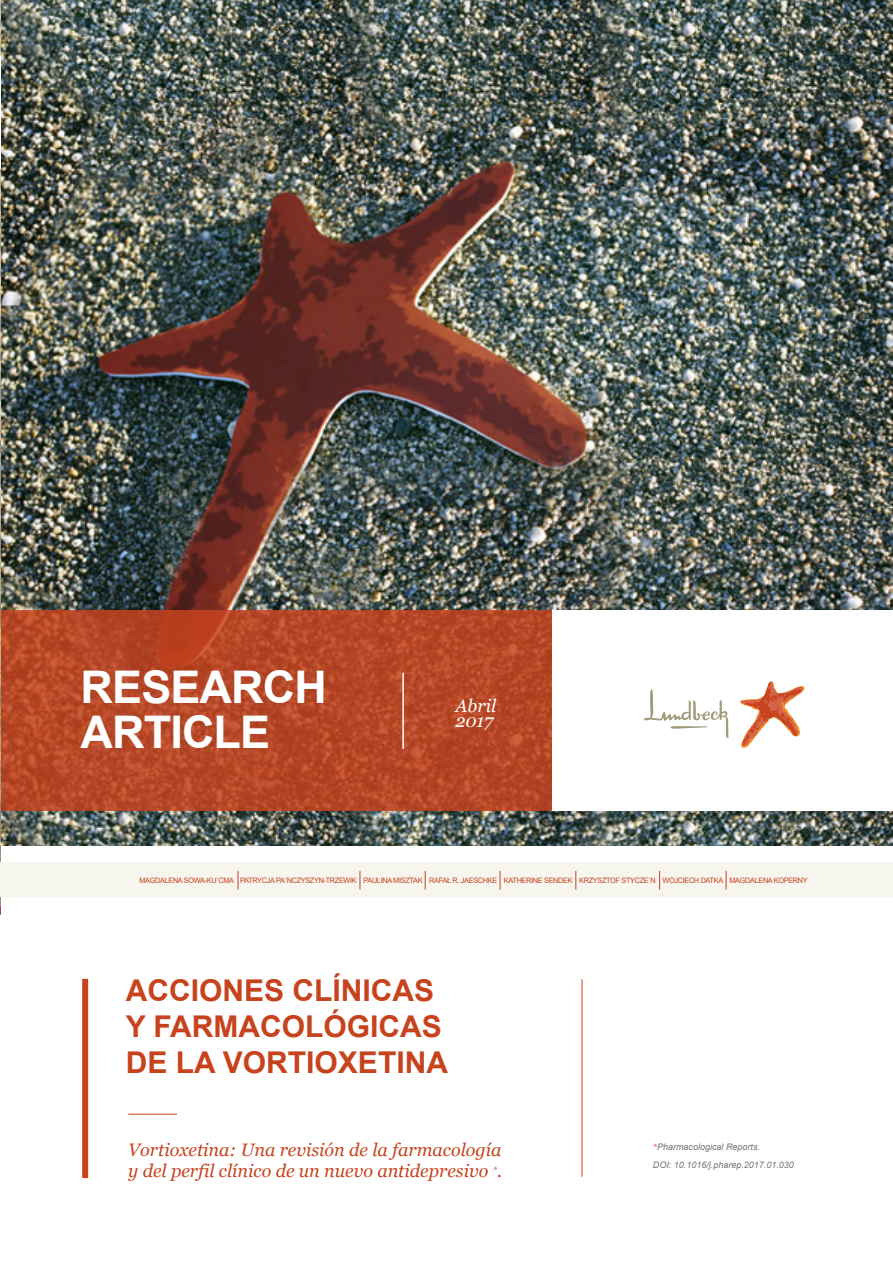
<style>
.page{position:relative;width:893px;height:1263px;background:#fff}
.page>*{position:absolute;margin:0;border:0;box-sizing:border-box;transform-origin:0 0}
.t1{font:700 45px/45px "Arial";letter-spacing:-.02em;color:#fff}
.t2{font:700 30px/36px "Arial";color:#c7431e}
.t3{font:italic 18px/21.6px "Georgia";color:#c7431e}
.t4{font:italic 18px/15px "Georgia";color:#fff}
.t5{font:italic 9px/18px "Arial";color:#757679}
.t6{font:7.5px "Arial";letter-spacing:-.04em;color:#c7431e}
.s1{font-family:"Georgia";color:#c7431e}
</style>
<div class="page">
<img style="left:1px;top:0;width:892px;height:846px">
<svg style="left:1px;top:610px;width:551px;height:201px;background:#b64727"></svg>
<div style="left:552px;top:610px;width:341px;height:201px;background:#fff"></div>
<svg style="left:644px;top:689px;width:85px;height:50px"></svg>
<svg style="left:740px;top:681px;width:65px;height:67px"></svg>
<hr style="left:402px;top:673px;width:2px;height:76px;background:#fff">
<div style="left:82px;top:979px;width:6px;height:199px;background:#c7431e"></div>
<hr style="left:582px;top:979px;width:1px;height:198px;background:#c7431e">
<hr style="left:128px;top:1114px;width:49px;height:1px;background:#c7431e">
<img style="left:0;top:1px;width:1px;height:914px">
<img style="left:0;top:57px;width:1px;height:111px">
<div style="left:0;top:862px;width:893px;height:35px;background:#f6f6ef"></div>
<svg style="left:238px;top:871px;width:1px;height:18px"></svg>
<svg style="left:360px;top:871px;width:1px;height:18px"></svg>
<svg style="left:425px;top:871px;width:1px;height:18px"></svg>
<svg style="left:500px;top:871px;width:1px;height:18px"></svg>
<svg style="left:575px;top:871px;width:1px;height:18px"></svg>
<svg style="left:659px;top:871px;width:1px;height:18px"></svg>
<svg style="left:726px;top:871px;width:1px;height:18px"></svg>
<h1 class="t1" style="left:81px;top:665px;width:248px">RESEARCH<br>ARTICLE</h1>
<h3 class="t4" style="left:455px;top:699px;width:42px">Abril<br>2017</h3>
<p class="t6" style="left:139px;top:875px;width:670px">MAGDALENA SOWA-KU´CMA PATRYCJA PA´NCZYSZYN-TRZEWIK PAULINA MISZTAK RAFAŁ R. JAESCHKE KATHERINE SENDEK KRZYSZTOF STYCZE´N WOJCIECH DATKA MAGDALENA KOPERNY</p>
<h2 class="t2" style="left:126px;top:973px;width:324px">ACCIONES CLÍNICAS<br>Y FARMACOLÓGICAS<br>DE LA VORTIOXETINA</h2>
<h3 class="t3" style="left:128px;top:1139px;width:375px">Vortioxetina: Una revisión de la farmacología y del perfil clínico de un nuevo antidepresivo <sup>*</sup>.</h3>
<p class="t5" style="left:653px;top:1138px;width:143px"><span class="s1">*</span>Pharmacological Reports.<br>DOI: 10.1016/j.pharep.2017.01.030</p>
</div>
